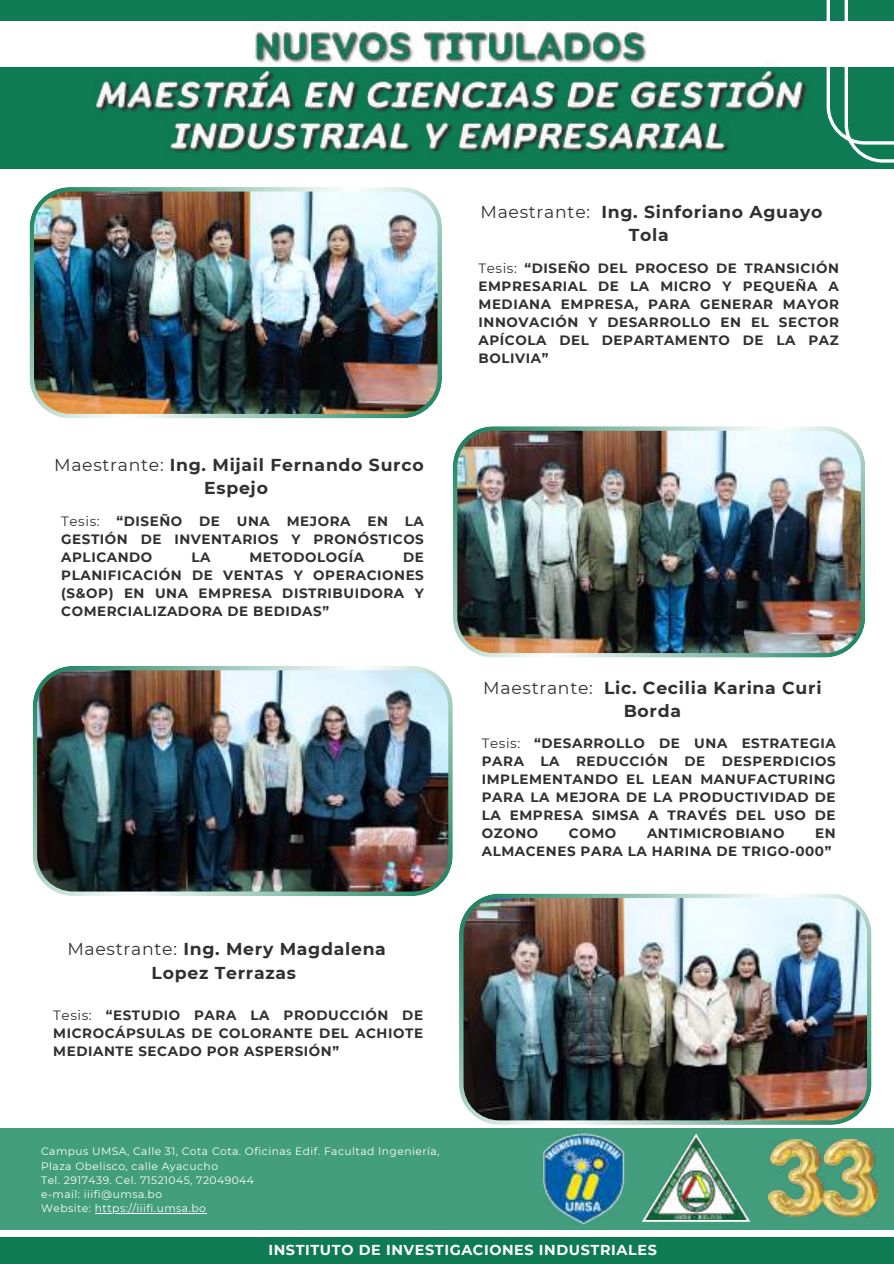
<style>
.page{position:relative;width:894px;height:1264px;background:#fff}
.page>*{position:absolute;margin:0;border:0;box-sizing:border-box;transform-origin:0 0}
.t1{font:700 17.25px/23.7px "Montserrat";letter-spacing:.04em;color:#303030;text-align:center}
.t2{font:700 14.4px "Montserrat";letter-spacing:.04em;color:#fff}
.t3{font:700 13.5px/18px "Montserrat";letter-spacing:.04em;color:#303030;text-align:justify}
.t4{font:10.8px/14.2px "Montserrat";letter-spacing:.04em;color:#fff}
.s1{font-weight:400}
</style>
<div class="page">
<img style="left:453px;top:426px;width:411px;height:231px">
<div style="left:0;top:1128px;width:893px;height:101px;background:#439e7e"></div>
<img style="left:543px;top:1133px;width:81px;height:91px">
<svg style="left:642px;top:1133px;width:108px;height:88px"></svg>
<img style="left:645px;top:1137px;width:101px;height:82px">
<div style="left:0;top:1237px;width:893px;height:26px;background:#0e7b55"></div>
<img style="left:768px;top:1139px;width:109px;height:77px">
<img style="left:30px;top:187px;width:411px;height:231px">
<div style="left:0;top:0;width:893px;height:20px;background:#0e7b55"></div>
<div style="left:0;top:67px;width:893px;height:101px;background:#0e7b55"></div>
<img style="left:252px;top:20px;width:399px;height:41px">
<img style="left:94px;top:61px;width:716px;height:108px">
<svg style="left:826px;top:0;width:67px;height:162px"></svg>
<img style="left:459px;top:893px;width:411px;height:231px">
<hr style="left:95px;top:1213px;width:111px;height:1px;background:#fff">
<img style="left:33px;top:666px;width:419px;height:230px">
<p class="t1" style="left:54px;top:453px;width:371px"><span class="s1">Maestrante:</span> Ing. Mijail Fernando Surco<br>Espejo</p>
<p class="t3" style="left:61px;top:512px;width:364px"><span class="s1">Tesis:</span> “DISEÑO DE UNA MEJORA EN LA GESTIÓN DE INVENTARIOS Y PRONÓSTICOS APLICANDO</p>
<p class="t3" style="left:191px;top:548px;width:21px">LA</p>
<p class="t3" style="left:249px;top:548px;width:116px">METODOLOGÍA</p>
<p class="t3" style="left:61px;top:548px;width:364px;text-indent:342px">DE PLANIFICACIÓN DE VENTAS Y OPERACIONES (S&amp;OP) EN UNA EMPRESA DISTRIBUIDORA Y COMERCIALIZADORA DE BEDIDAS”</p>
<p class="t1" style="left:67px;top:937px;width:320px"><span class="s1">Maestrante:</span> Ing. Mery Magdalena<br>Lopez Terrazas</p>
<p class="t3" style="left:53px;top:1006px;width:371px"><span class="s1">Tesis:</span> “ESTUDIO PARA LA PRODUCCIÓN DE MICROCÁPSULAS DE COLORANTE DEL ACHIOTE MEDIANTE SECADO POR ASPERSIÓN”</p>
<p class="t4" style="left:41px;top:1144px;width:400px">Campus UMSA, Calle 31, Cota Cota. Oficinas Edif. Facultad Ingeniería, Plaza Obelisco, calle Ayacucho<br>Tel. 2917439. Cel. 71521045, 72049044<br>e-mail: iiifi@umsa.bo<br>Website: https://iiifi.umsa.bo</p>
<p class="t1" style="left:480px;top:200px;width:343px"><span class="s1">Maestrante:</span> Ing. Sinforiano Aguayo<br>Tola</p>
<p class="t3" style="left:478px;top:259px;width:362px"><span class="s1">Tesis:</span> “DISEÑO DEL PROCESO DE TRANSICIÓN EMPRESARIAL DE LA MICRO Y PEQUEÑA A MEDIANA EMPRESA, PARA GENERAR MAYOR INNOVACIÓN Y DESARROLLO EN EL SECTOR APÍCOLA DEL DEPARTAMENTO DE LA PAZ BOLIVIA”</p>
<p class="t1" style="left:483px;top:675px;width:340px"><span class="s1">Maestrante:</span> Lic. Cecilia Karina Curi<br>Borda</p>
<p class="t3" style="left:481px;top:734px;width:355px"><span class="s1">Tesis:</span> “DESARROLLO DE UNA ESTRATEGIA PARA LA REDUCCIÓN DE DESPERDICIOS IMPLEMENTANDO EL LEAN MANUFACTURING PARA LA MEJORA DE LA PRODUCTIVIDAD DE LA EMPRESA SIMSA A TRAVÉS DEL USO DE OZONO</p>
<p class="t3" style="left:569px;top:824px;width:49px">COMO</p>
<p class="t3" style="left:646px;top:824px;width:139px">ANTIMICROBIANO</p>
<p class="t3" style="left:481px;top:824px;width:355px;text-indent:333px">EN<br>ALMACENES PARA LA HARINA DE TRIGO-000”</p>
<p class="t2" style="left:268px;top:1240px;width:390px">INSTITUTO DE INVESTIGACIONES INDUSTRIALES</p>
</div>
